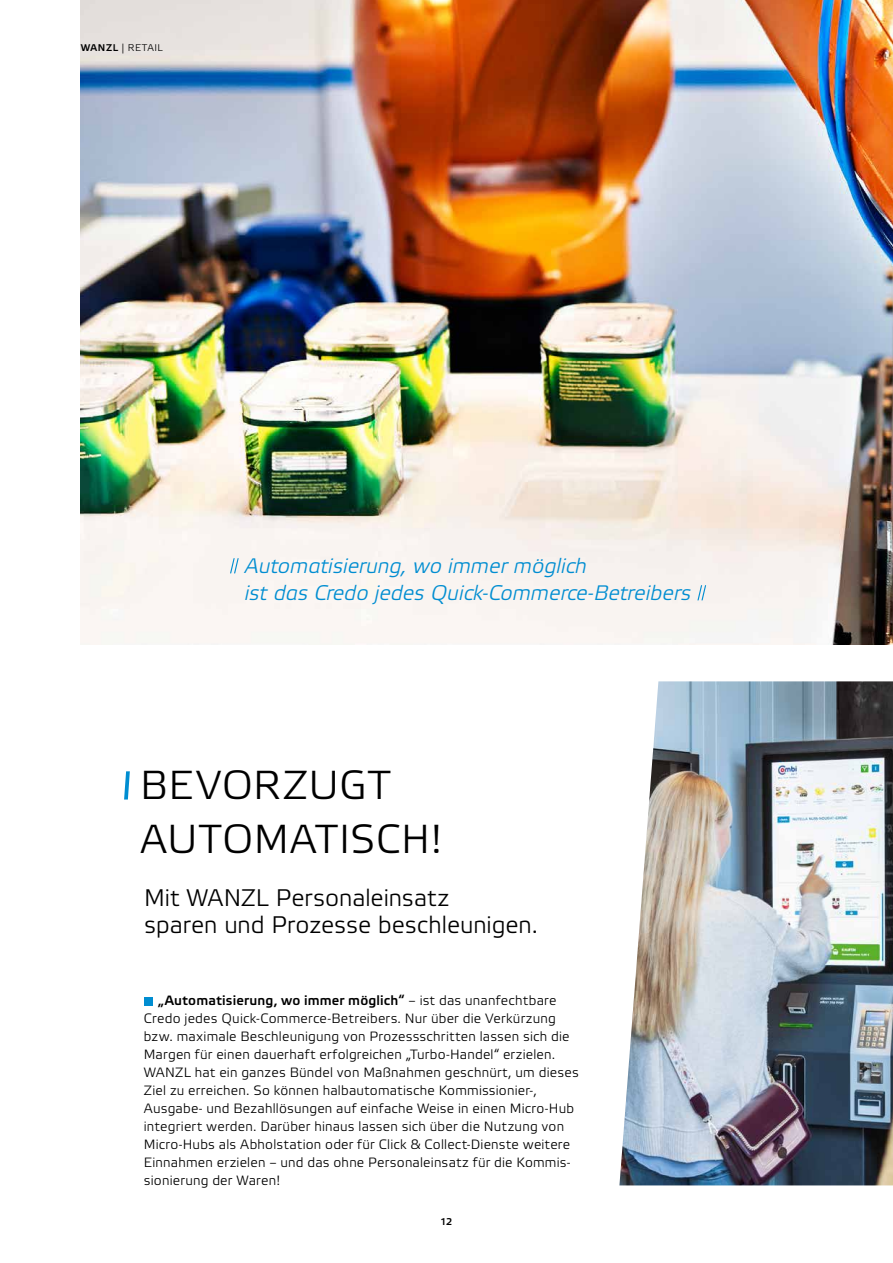
<style>
.page{position:relative;width:893px;height:1263px;background:#fff}
.page>*{position:absolute;margin:0;border:0;box-sizing:border-box;transform-origin:0 0}
.t1{font:300 40.5px/54px "Wanzl Etelka";letter-spacing:.015em;color:#000}
.t2{font:300 24px/27px "Wanzl Etelka";color:#000}
.t3{font:italic 300 21px/27px "Wanzl Etelka";color:#008dd1}
.t4{font:300 13.5px/18px "Wanzl Etelka";letter-spacing:.015em;color:#000}
.t5{font:300 9.75px "Wanzl Etelka";letter-spacing:.06em;color:#000}
.t6{font:500 9.75px "Wanzl Etelka";color:#000}
.s1{font-weight:500}
</style>
<div class="page">
<img style="left:81px;top:0;width:812px;height:645px">
<img style="left:619px;top:681px;width:274px;height:504px">
<svg style="left:230px;top:558px;width:9px;height:15px"></svg>
<svg style="left:697px;top:585px;width:9px;height:15px"></svg>
<div style="left:144px;top:997px;width:8px;height:8px;background:#008dd1"></div>
<svg style="left:124px;top:771px;width:6px;height:28px"></svg>
<p class="t5" style="left:81px;top:42px;width:84px"><span class="s1">WANZL</span> | RETAIL</p>
<h3 class="t3" style="left:245px;top:554px;width:448px">Automatisierung, wo immer möglich<br>ist das Credo jedes Quick-Commerce-Betreibers</h3>
<h1 class="t1" style="left:140px;top:760px;width:304px">BEVORZUGT<br>AUTOMATISCH!</h1>
<h2 class="t2" style="left:144px;top:885px;width:395px">Mit WANZL Personaleinsatz<br>sparen und Prozesse beschleunigen.</h2>
<p class="t4" style="left:144px;top:992px;width:436px;text-indent:14px"><span class="s1">„Automatisierung, wo immer möglich“</span> – ist das unanfechtbare Credo jedes Quick-Commerce-Betreibers. Nur über die Verkürzung bzw. maximale Beschleunigung von Prozessschritten lassen sich die Margen für einen dauerhaft erfolgreichen „Turbo-Handel“ erzielen.<br>WANZL hat ein ganzes Bündel von Maßnahmen geschnürt, um dieses Ziel zu erreichen. So können halbautomatische Kommissionier-, Ausgabe- und Bezahllösungen auf einfache Weise in einen Micro-Hub integriert werden. Darüber hinaus lassen sich über die Nutzung von Micro-Hubs als Abholstation oder für Click &amp; Collect-Dienste weitere Einnahmen erzielen – und das ohne Personaleinsatz für die Kommis&shy;sionierung der Waren!</p>
<p class="t6" style="left:441px;top:1215px;width:13px">12</p>
</div>
